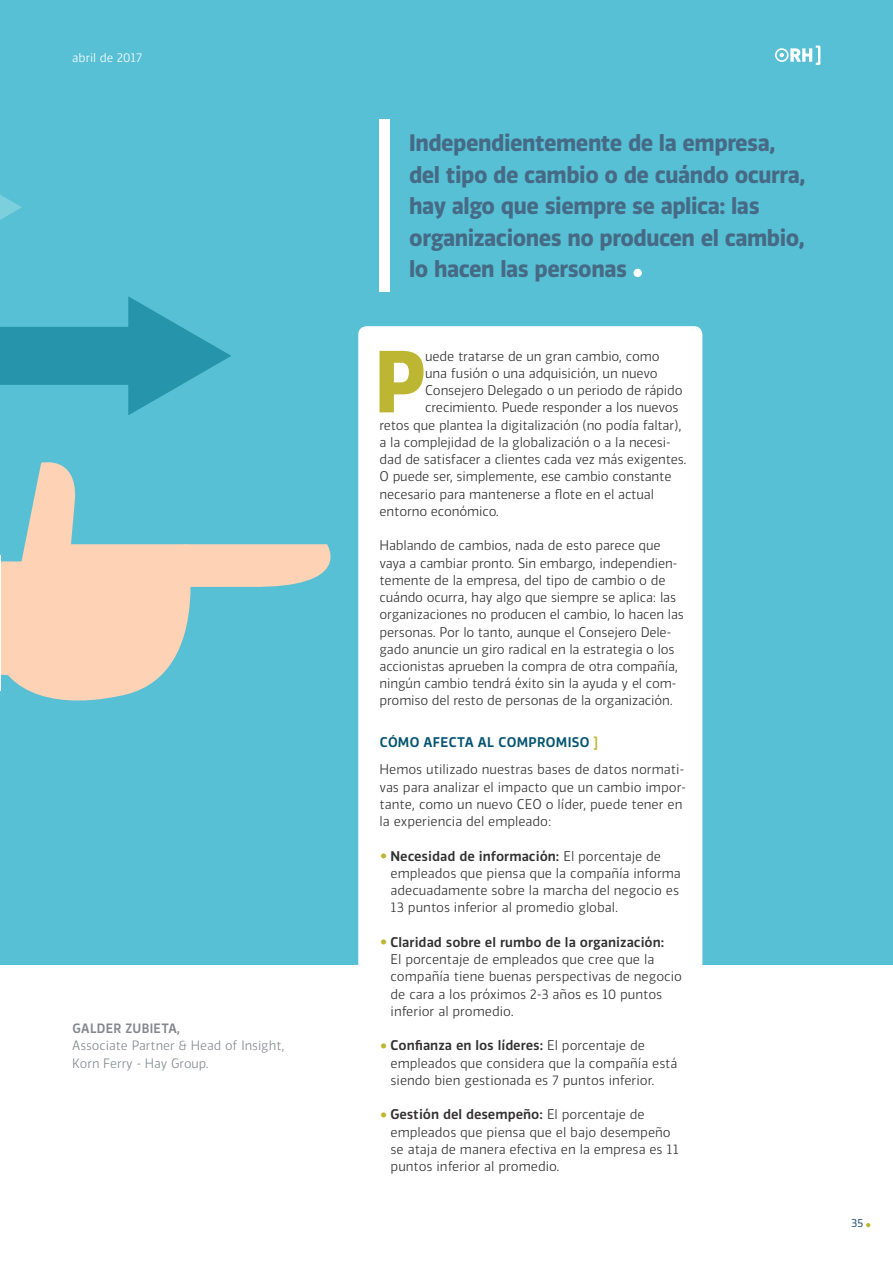
<style>
.page{position:relative;width:893px;height:1263px;background:#fff}
.page>*{position:absolute;margin:0;border:0;box-sizing:border-box;transform-origin:0 0}
.t1{font:700 82.8px "Vinkel";color:#bdb632}
.t2{font:700 22.5px/31.5px "Vinkel";letter-spacing:-.02em;color:#466a86}
.t3{font:300 13.2px/17.2px "Vinkel";letter-spacing:-.01em;color:#323031}
.t4{font:300 12.75px/17.2px "Vinkel";color:#85898f}
.t5{font:500 12.75px "Vinkel";letter-spacing:.02em;color:#85898f}
.t6{font:300 12px "Vinkel";color:#fff}
.t7{font:11.25px "Vinkel";color:#3a6481}
.s1{font-weight:500;color:#035472}
.s2{font-family:"Agency FB";font-weight:700;font-size:15px;color:#c0b93a}
.s3{font-family:"Geogrotesque";font-weight:400;font-size:22.5px;color:#bdb632}
.s4{font-weight:500}
</style>
<div class="page">
<svg style="left:866px;top:1223px;width:4px;height:4px"></svg>
<div style="left:0;top:0;width:893px;height:965px;background:#57c0d4"></div>
<svg style="left:0;top:296px;width:231px;height:119px"></svg>
<svg style="left:0;top:195px;width:22px;height:25px"></svg>
<svg style="left:1px;top:462px;width:330px;height:239px"></svg>
<hr style="left:0;top:555px;width:1px;height:136px;background:#fff">
<div style="left:633px;top:269px;width:9px;height:8px;background:#fff;border-radius:50%"></div>
<div style="left:379px;top:119px;width:11px;height:173px;background:#fff"></div>
<svg style="left:775px;top:46px;width:45px;height:19px"></svg>
<div style="left:358px;top:326px;width:344px;height:639px;background:#fff"></div>
<p class="t6" style="left:72px;top:53px;width:72px">abril de 2017</p>
<p class="t5" style="left:72px;top:1023px;width:109px">GALDER ZUBIETA,</p>
<p class="t4" style="left:72px;top:1038px;width:214px">Associate Partner &amp; Head of Insight,<br>Korn Ferry - Hay Group.</p>
<h2 class="t2" style="left:409px;top:129px;width:397px">Independientemente de la empresa, del tipo de cambio o de cuándo ocurra, hay algo que siempre se aplica: las organizaciones no producen el cambio, lo hacen las personas</h2>
<h1 class="t1" style="left:375px;top:348px;width:53px">P</h1>
<p class="t3" style="left:425px;top:348px;width:236px">uede tratarse de un gran cambio, como</p>
<p class="t3" style="left:425px;top:365px;width:234px">una fusión o una adquisición, un nuevo</p>
<p class="t3" style="left:425px;top:383px;width:259px">Consejero Delegado o un periodo de rápido</p>
<p class="t3" style="left:425px;top:400px;width:255px">crecimiento. Puede responder a los nuevos</p>
<p class="t3" style="left:379px;top:417px;width:304px">retos que plantea la digitalización (no podía faltar),</p>
<p class="t3" style="left:379px;top:434px;width:292px">a la complejidad de la globalización o a la necesi-</p>
<p class="t3" style="left:379px;top:452px;width:309px">dad de satisfacer a clientes cada vez más exigentes.</p>
<p class="t3" style="left:379px;top:469px;width:293px">O puede ser, simplemente, ese cambio constante</p>
<p class="t3" style="left:379px;top:486px;width:276px">necesario para mantenerse a flote en el actual</p>
<p class="t3" style="left:379px;top:503px;width:121px">entorno económico.</p>
<p class="t3" style="left:379px;top:538px;width:306px">Hablando de cambios, nada de esto parece que vaya a cambiar pronto. Sin embargo, independien&shy;temente de la empresa, del tipo de cambio o de cuándo ocurra, hay algo que siempre se aplica: las organizaciones no producen el cambio, lo hacen las personas. Por lo tanto, aunque el Consejero Dele&shy;gado anuncie un giro radical en la estrategia o los accionistas aprueben la compra de otra compañía, ningún cambio tendrá éxito sin la ayuda y el com&shy;promiso del resto de personas de la organización.</p>
<p class="t3" style="left:379px;top:730px;width:306px;line-height:27px"><span class="s1">CÓMO AFECTA AL COMPROMISO</span> <span class="s2">]<br></span>Hemos utilizado nuestras bases de datos normati-</p>
<p class="t3" style="left:379px;top:779px;width:308px">vas para analizar el impacto que un cambio impor&shy;tante, como un nuevo CEO o líder, puede tener en la experiencia del empleado:</p>
<p class="t3" style="left:391px;top:848px;width:292px;text-indent:-11px"><span class="s3">¬</span> <span class="s4">Necesidad de información:</span> El porcentaje de empleados que piensa que la compañía informa adecuadamente sobre la marcha del negocio es 13 puntos inferior al promedio global.</p>
<p class="t3" style="left:391px;top:934px;width:293px;text-indent:-11px"><span class="s3">¬</span> <span class="s4">Claridad sobre el rumbo de la organización:<br></span>El porcentaje de empleados que cree que la compañía tiene buenas perspectivas de negocio de cara a los próximos 2-3 años es 10 puntos inferior al promedio.</p>
<p class="t3" style="left:391px;top:1038px;width:288px;text-indent:-11px"><span class="s3">¬</span> <span class="s4">Confianza en los líderes:</span> El porcentaje de empleados que considera que la compañía está siendo bien gestionada es 7 puntos inferior.</p>
<p class="t3" style="left:391px;top:1107px;width:290px;text-indent:-11px"><span class="s3">¬</span> <span class="s4">Gestión del desempeño:</span> El porcentaje de empleados que piensa que el bajo desempeño se ataja de manera efectiva en la empresa es 11 puntos inferior al promedio.</p>
<p class="t7" style="left:851px;top:1219px;width:14px">35</p>
</div>
